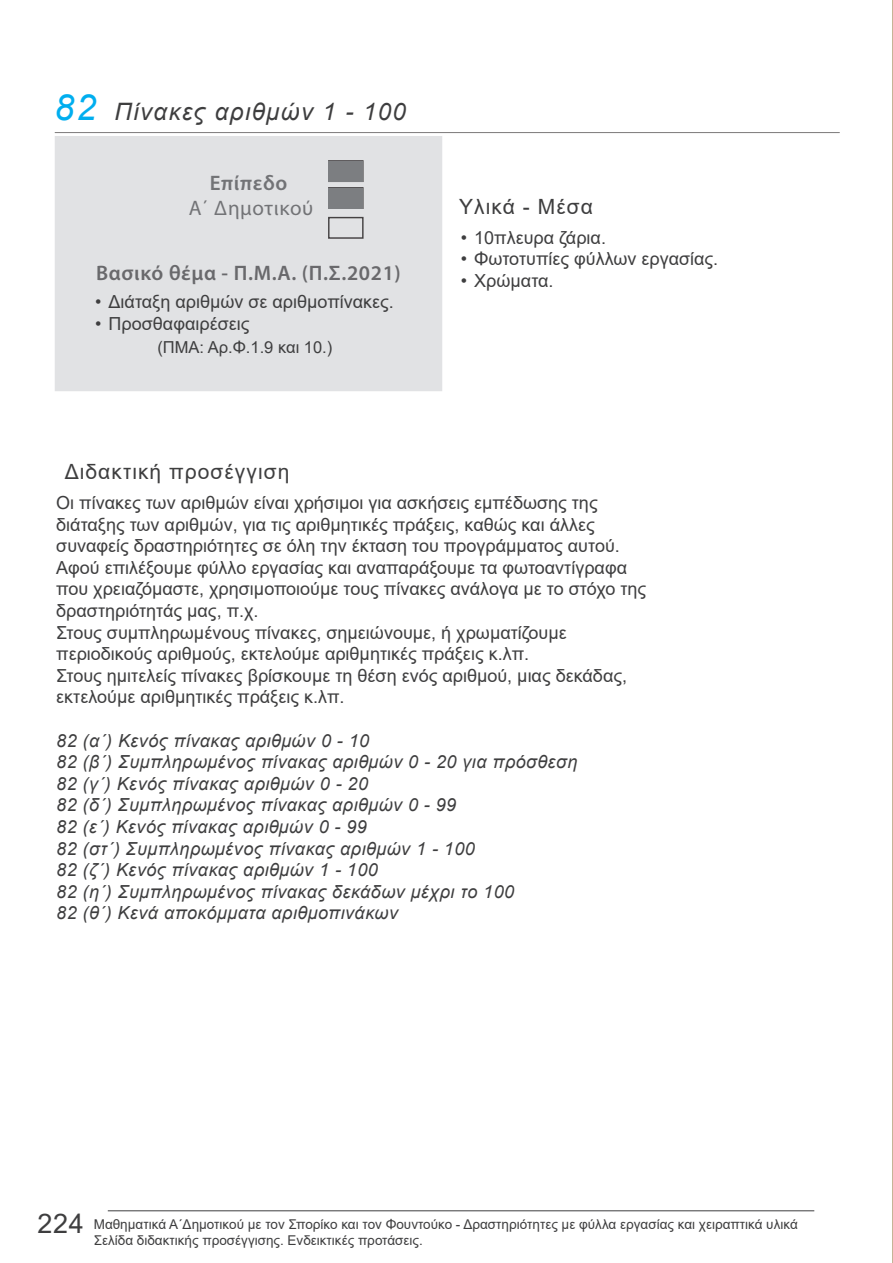
<style>
.page{position:relative;width:893px;height:1263px;background:#fff}
.page>*{position:absolute;margin:0;border:0;box-sizing:border-box;transform-origin:0 0}
.title_2{font:27px "Arial";color:#3e3e3f}
.title_1{font:italic 24px "Arial";letter-spacing:.06em;color:#3e3e3f}
.ylika{font:21px "Arial";letter-spacing:.05em;color:#3e3e3f}
.t1{font:600 21px "Myriad Pro";letter-spacing:.03em;color:#69696c}
.t2{font:21px "Myriad Pro";letter-spacing:.03em;color:#727376}
.t3{font:600 21px "Myriad Pro";letter-spacing:.03em;color:#727376}
.t4{font:18px/21.6px "Arial";color:#3e3e3f}
.ypotitlos{font:italic 18px "Arial";letter-spacing:.025em;color:#3e3e3f}
.normal_11{font:16.5px "Arial";color:#3e3e3f}
.t5{font:13.5px/16.2px "Arial";color:#3e3e3f}
.s1{font-size:36px;color:#00aeef}
</style>
<div class="page">
<hr style="left:108px;top:1210px;width:706px;height:1px;background:#3e3e3f">
<hr style="left:55px;top:132px;width:785px;height:1px;background:#231f20">
<div style="left:56px;top:137px;width:385px;height:253px;background:#e1e2e4"></div>
<div style="left:55px;top:136px;width:387px;height:255px;border:2px solid #e1e2e4"></div>
<div style="left:328px;top:187px;width:36px;height:22px;border:1px solid #231f20"></div>
<div style="left:328px;top:217px;width:36px;height:22px;border:1px solid #231f20"></div>
<hr style="left:892px;top:0;width:1px;height:1263px;background:#a48656">
<div style="left:328px;top:188px;width:34px;height:20px;background:#7c7e81"></div>
<div style="left:328px;top:162px;width:34px;height:20px;background:#7c7e81"></div>
<p class="title_1" style="left:54px;top:96px;width:353px"><span class="s1">82</span> Πίνακες αριθμών 1 - 100</p>
<p class="t3" style="left:210px;top:169px;width:79px">Επίπεδο</p>
<p class="t2" style="left:189px;top:195px;width:126px">Α΄ Δημοτικού</p>
<p class="t1" style="left:96px;top:259px;width:306px">Βασικό θέμα - Π.Μ.Α. (Π.Σ.2021)</p>
<p class="t4" style="left:95px;top:291px;width:300px">• Διάταξη αριθμών σε αριθμοπίνακες.</p>
<p class="t4" style="left:95px;top:313px;width:156px">• Προσθαφαιρέσεις</p>
<p class="normal_11" style="left:157px;top:336px;width:176px">(ΠΜΑ: Αρ.Φ.1.9 και 10.)</p>
<p class="ylika" style="left:459px;top:192px;width:135px">Υλικά - Μέσα</p>
<p class="t4" style="left:461px;top:227px;width:147px">• 10πλευρα ζάρια.</p>
<p class="t4" style="left:461px;top:248px;width:259px">• Φωτοτυπίες φύλλων εργασίας.</p>
<p class="t4" style="left:461px;top:270px;width:94px">• Χρώματα.</p>
<p class="ylika" style="left:65px;top:457px;width:226px">Διδακτική προσέγγιση</p>
<p class="t4" style="left:56px;top:492px;width:565px">Οι πίνακες των αριθμών είναι χρήσιμοι για ασκήσεις εμπέδωσης της διάταξης των αριθμών, για τις αριθμητικές πράξεις, καθώς και άλλες συναφείς δραστηριότητες σε όλη την έκταση του προγράμματος αυτού.</p>
<p class="t4" style="left:56px;top:556px;width:591px">Αφού επιλέξουμε φύλλο εργασίας και αναπαράξουμε τα φωτοαντίγραφα που χρειαζόμαστε, χρησιμοποιούμε τους πίνακες ανάλογα με το στόχο της δραστηριότητάς μας, π.χ.</p>
<p class="t4" style="left:56px;top:621px;width:512px">Στους συμπληρωμένους πίνακες, σημειώνουμε, ή χρωματίζουμε περιοδικούς αριθμούς, εκτελούμε αριθμητικές πράξεις κ.λπ.</p>
<p class="t4" style="left:56px;top:664px;width:572px">Στους ημιτελείς πίνακες βρίσκουμε τη θέση ενός αριθμού, μιας δεκάδας, εκτελούμε αριθμητικές πράξεις κ.λπ.</p>
<p class="ypotitlos" style="left:56px;top:728px;width:315px">82 (α΄) Κενός πίνακας αριθμών 0 - 10</p>
<p class="ypotitlos" style="left:56px;top:750px;width:523px">82 (β΄) Συμπληρωμένος πίνακας αριθμών 0 - 20 για πρόσθεση</p>
<p class="ypotitlos" style="left:56px;top:772px;width:313px">82 (γ΄) Κενός πίνακας αριθμών 0 - 20</p>
<p class="ypotitlos" style="left:56px;top:793px;width:402px">82 (δ΄) Συμπληρωμένος πίνακας αριθμών 0 - 99</p>
<p class="ypotitlos" style="left:56px;top:815px;width:312px">82 (ε΄) Κενός πίνακας αριθμών 0 - 99</p>
<p class="ypotitlos" style="left:56px;top:836px;width:420px">82 (στ΄) Συμπληρωμένος πίνακας αριθμών 1 - 100</p>
<p class="ypotitlos" style="left:56px;top:858px;width:323px">82 (ζ΄) Κενός πίνακας αριθμών 1 - 100</p>
<p class="ypotitlos" style="left:56px;top:880px;width:459px">82 (η΄) Συμπληρωμένος πίνακας δεκάδων μέχρι το 100</p>
<p class="ypotitlos" style="left:56px;top:901px;width:343px">82 (θ΄) Κενά αποκόμματα αριθμοπινάκων</p>
<p class="title_2" style="left:37px;top:1205px;width:48px">224</p>
<p class="t5" style="left:94px;top:1216px;width:706px">Μαθηματικά Α΄Δημοτικού με τον Σπορίκο και τον Φουντούκο - Δραστηριότητες με φύλλα εργασίας και χειραπτικά υλικά<br>Σελίδα διδακτικής προσέγγισης. Ενδεικτικές προτάσεις.</p>
</div>
